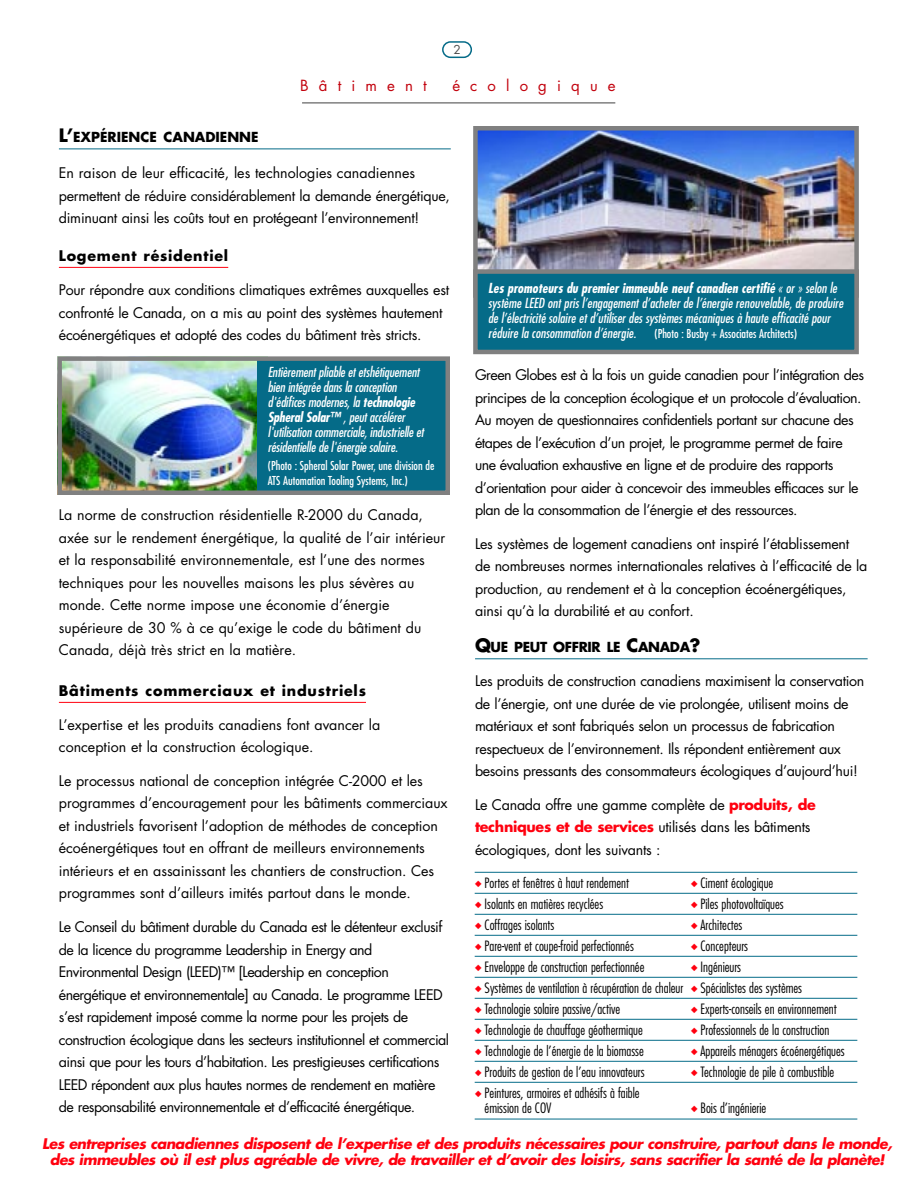
<style>
.page{position:relative;width:918px;height:1188px;background:#fff}
.page>*{position:absolute;margin:0;border:0;box-sizing:border-box;transform-origin:0 0}
.t1{font:15px "Futura";letter-spacing:.675em;color:#c2000c}
.t2{font:14.25px/22.5px "Futura";letter-spacing:-.02em;color:#000}
.t3{font:14.25px/22.5px "Futura";color:#000}
.t4{font:italic 700 14.25px/16.5px "Futura";letter-spacing:-.035em;color:#ff000f;text-align:center}
.t5{font:700 14.25px "Futura";letter-spacing:.055em;color:#000}
.t6{font:300 condensed 13.8px/15px "Futura";color:#000}
.t7{font:italic condensed 13.5px/15px "Futura";color:#fff}
.t8{font:700 13.5px "Futura";letter-spacing:-.03em;color:#000}
.t9{font:700 13.5px "Futura";color:#000}
.t10{font:condensed 12px/15px "Futura";color:#fff}
.t11{font:12px "Futura";color:#4d4d4d}
.s1{font-size:18px}
.s2{font-weight:700}
.s3{font-weight:700;color:#ff000f}
.s4{color:#ff000f}
</style>
<div class="page">
<hr style="left:475px;top:658px;width:393px;height:1px;background:#056b88">
<svg style="left:442px;top:41px;width:30px;height:17px"></svg>
<hr style="left:302px;top:102px;width:313px;height:2px;background:#808080">
<img style="left:478px;top:131px;width:376px;height:138px">
<div style="left:473px;top:126px;width:386px;height:172px;border:4px solid #808080"></div>
<div style="left:475px;top:272px;width:382px;height:80px;background:#056b88"></div>
<div style="left:473px;top:269px;width:386px;height:85px;border:4px solid #808080"></div>
<hr style="left:475px;top:872px;width:382px;height:1px;background:#056b88">
<hr style="left:475px;top:893px;width:382px;height:1px;background:#056b88">
<hr style="left:475px;top:914px;width:382px;height:1px;background:#056b88">
<hr style="left:475px;top:935px;width:382px;height:1px;background:#056b88">
<hr style="left:475px;top:956px;width:382px;height:1px;background:#056b88">
<hr style="left:475px;top:977px;width:382px;height:1px;background:#056b88">
<hr style="left:475px;top:998px;width:382px;height:1px;background:#056b88">
<hr style="left:475px;top:1019px;width:382px;height:1px;background:#056b88">
<hr style="left:475px;top:1040px;width:382px;height:1px;background:#056b88">
<hr style="left:475px;top:1061px;width:382px;height:1px;background:#056b88">
<hr style="left:475px;top:1082px;width:382px;height:1px;background:#056b88">
<hr style="left:475px;top:1119px;width:382px;height:1px;background:#056b88">
<hr style="left:59px;top:148px;width:392px;height:1px;background:#056b88">
<hr style="left:59px;top:267px;width:169px;height:1px;background:#ff000f">
<hr style="left:59px;top:702px;width:307px;height:1px;background:#ff000f">
<img style="left:62px;top:361px;width:195px;height:129px">
<div style="left:257px;top:359px;width:190px;height:135px;background:#056b88"></div>
<div style="left:57px;top:356px;width:393px;height:139px;border:4px solid #808080"></div>
<p class="t11" style="left:453px;top:44px;width:9px">2</p>
<p class="t1" style="left:300px;top:78px;width:128px">Bâtiment</p>
<p class="t1" style="left:452px;top:78px;width:165px">écologique</p>
<p class="t9" style="left:59px;top:131px;width:201px"><span class="s1">L’</span>EXPÉRIENCE CANADIENNE</p>
<p class="t2" style="left:59px;top:163px;width:393px">En raison de leur efficacité, les technologies canadiennes permettent de réduire considérablement la demande énergétique, diminuant ainsi les coûts tout en protégeant l’environnement!</p>
<p class="t5" style="left:59px;top:249px;width:171px">Logement résidentiel</p>
<p class="t2" style="left:59px;top:280px;width:392px">Pour répondre aux conditions climatiques extrêmes auxquelles est confronté le Canada, on a mis au point des systèmes hautement écoénergétiques et adopté des codes du bâtiment très stricts.</p>
<p class="t7" style="left:268px;top:365px;width:158px">Entièrement pliable et etshétiquement bien intégrée dans la conception d'édifices modernes, la <span class="s2">technologie Spheral Solar™</span> , peut accélérer l'utilisation commerciale, industrielle et résidentielle de l'énergie solaire.</p>
<p class="t10" style="left:268px;top:459px;width:168px">(Photo : Spheral Solar Power, une division de<br>ATS Automation Tooling Systems, Inc.)</p>
<p class="t3" style="left:59px;top:505px;width:388px">La norme de construction résidentielle R-2000 du Canada, axée sur le rendement énergétique, la qualité de l’air intérieur et la responsabilité environnementale, est l’une des normes techniques pour les nouvelles maisons les plus sévères au monde. Cette norme impose une économie d’énergie supérieure de 30 % à ce qu’exige le code du bâtiment du Canada, déjà très strict en la matière.</p>
<p class="t5" style="left:59px;top:684px;width:309px">Bâtiments commerciaux et industriels</p>
<p class="t3" style="left:59px;top:714px;width:323px">L’expertise et les produits canadiens font avancer la conception et la construction écologique.</p>
<p class="t2" style="left:59px;top:771px;width:390px">Le processus national de conception intégrée C-2000 et les programmes d’encouragement pour les bâtiments commerciaux et industriels favorisent l’adoption de méthodes de conception écoénergétiques tout en offrant de meilleurs environnements intérieurs et en assainissant les chantiers de construction. Ces programmes sont d’ailleurs imités partout dans le monde.</p>
<p class="t2" style="left:59px;top:917px;width:392px">Le Conseil du bâtiment durable du Canada est le détenteur exclusif de la licence du programme Leadership in Energy and Environmental Design (LEED)™ [Leadership en conception énergétique et environnementale] au Canada. Le programme LEED s’est rapidement imposé comme la norme pour les projets de construction écologique dans les secteurs institutionnel et commercial ainsi que pour les tours d’habitation. Les prestigieuses certifications LEED répondent aux plus hautes normes de rendement en matière de responsabilité environnementale et d’efficacité énergétique.</p>
<p class="t7" style="left:488px;top:282px;width:357px"><span class="s2">Les promoteurs du premier immeuble neuf canadien certifié</span> « or » selon le système LEED ont pris l’engagement d’acheter de l’énergie renouvelable, de produire de l’électricité solaire et d’utiliser des systèmes mécaniques à haute efficacité pour réduire la consommation d’énergie.</p>
<p class="t10" style="left:654px;top:327px;width:144px">(Photo : Busby + Associates Architects)</p>
<p class="t2" style="left:475px;top:365px;width:391px">Green Globes est à la fois un guide canadien pour l’intégration des principes de la conception écologique et un protocole d’évaluation.<br>Au moyen de questionnaires confidentiels portant sur chacune des étapes de l’exécution d’un projet, le programme permet de faire une évaluation exhaustive en ligne et de produire des rapports d’orientation pour aider à concevoir des immeubles efficaces sur le plan de la consommation de l’énergie et des ressources.</p>
<p class="t2" style="left:475px;top:534px;width:394px">Les systèmes de logement canadiens ont inspiré l’établissement de nombreuses normes internationales relatives à l’efficacité de la production, au rendement et à la conception écoénergétiques, ainsi qu’à la durabilité et au confort.</p>
<p class="t8" style="left:475px;top:641px;width:227px"><span class="s1">Q</span>UE PEUT OFFRIR LE <span class="s1">C</span>ANADA<span class="s1">?</span></p>
<p class="t2" style="left:475px;top:671px;width:391px">Les produits de construction canadiens maximisent la conservation de l’énergie, ont une durée de vie prolongée, utilisent moins de matériaux et sont fabriqués selon un processus de fabrication respectueux de l’environnement. Ils répondent entièrement aux besoins pressants des consommateurs écologiques d’aujourd’hui!</p>
<p class="t2" style="left:475px;top:795px;width:342px">Le Canada offre une gamme complète de <span class="s3">produits, de techniques et de services</span> utilisés dans les bâtiments écologiques, dont les suivants :</p>
<p class="t6" style="left:475px;top:877px;width:156px"><span class="s4">◆</span> Portes et fenêtres à haut rendement</p>
<p class="t6" style="left:691px;top:877px;width:84px"><span class="s4">◆</span> Ciment écologique</p>
<p class="t6" style="left:475px;top:898px;width:130px"><span class="s4">◆</span> Isolants en matières recyclées</p>
<p class="t6" style="left:691px;top:898px;width:95px"><span class="s4">◆</span> Piles photovoltaïques</p>
<p class="t6" style="left:475px;top:919px;width:81px"><span class="s4">◆</span> Coffrages isolants</p>
<p class="t6" style="left:691px;top:919px;width:53px"><span class="s4">◆</span> Architectes</p>
<p class="t6" style="left:475px;top:940px;width:161px"><span class="s4">◆</span> Pare-vent et coupe-froid perfectionnés</p>
<p class="t6" style="left:691px;top:940px;width:59px"><span class="s4">◆</span> Concepteurs</p>
<p class="t6" style="left:475px;top:961px;width:171px"><span class="s4">◆</span> Enveloppe de construction perfectionnée</p>
<p class="t6" style="left:691px;top:961px;width:52px"><span class="s4">◆</span> Ingénieurs</p>
<p class="t6" style="left:475px;top:982px;width:329px"><span class="s4">◆</span> Systèmes de ventilation à récupération de chaleur <span class="s4">◆</span> Spécialistes des systèmes</p>
<p class="t6" style="left:475px;top:1003px;width:147px"><span class="s4">◆</span> Technologie solaire passive/active</p>
<p class="t6" style="left:691px;top:1003px;width:148px"><span class="s4">◆</span> Experts-conseils en environnement</p>
<p class="t6" style="left:475px;top:1024px;width:170px"><span class="s4">◆</span> Technologie de chauffage géothermique</p>
<p class="t6" style="left:691px;top:1024px;width:140px"><span class="s4">◆</span> Professionnels de la construction</p>
<p class="t6" style="left:475px;top:1045px;width:171px"><span class="s4">◆</span> Technologie de l’énergie de la biomasse</p>
<p class="t6" style="left:691px;top:1045px;width:155px"><span class="s4">◆</span> Appareils ménagers écoénergétiques</p>
<p class="t6" style="left:475px;top:1066px;width:171px"><span class="s4">◆</span> Produits de gestion de l’eau innovateurs</p>
<p class="t6" style="left:691px;top:1066px;width:145px"><span class="s4">◆</span> Technologie de pile à combustible</p>
<p class="t6" style="left:485px;top:1087px;width:157px;text-indent:-10px"><span class="s4">◆</span> Peintures, armoires et adhésifs à faible émission de COV</p>
<p class="t6" style="left:691px;top:1102px;width:77px"><span class="s4">◆</span> Bois d’ingénierie</p>
<p class="t4" style="left:42px;top:1136px;width:852px">Les entreprises canadiennes disposent de l’expertise et des produits nécessaires pour construire, partout dans le monde, des immeubles où il est plus agréable de vivre, de travailler et d’avoir des loisirs, sans sacrifier la santé de la planète!</p>
</div>
